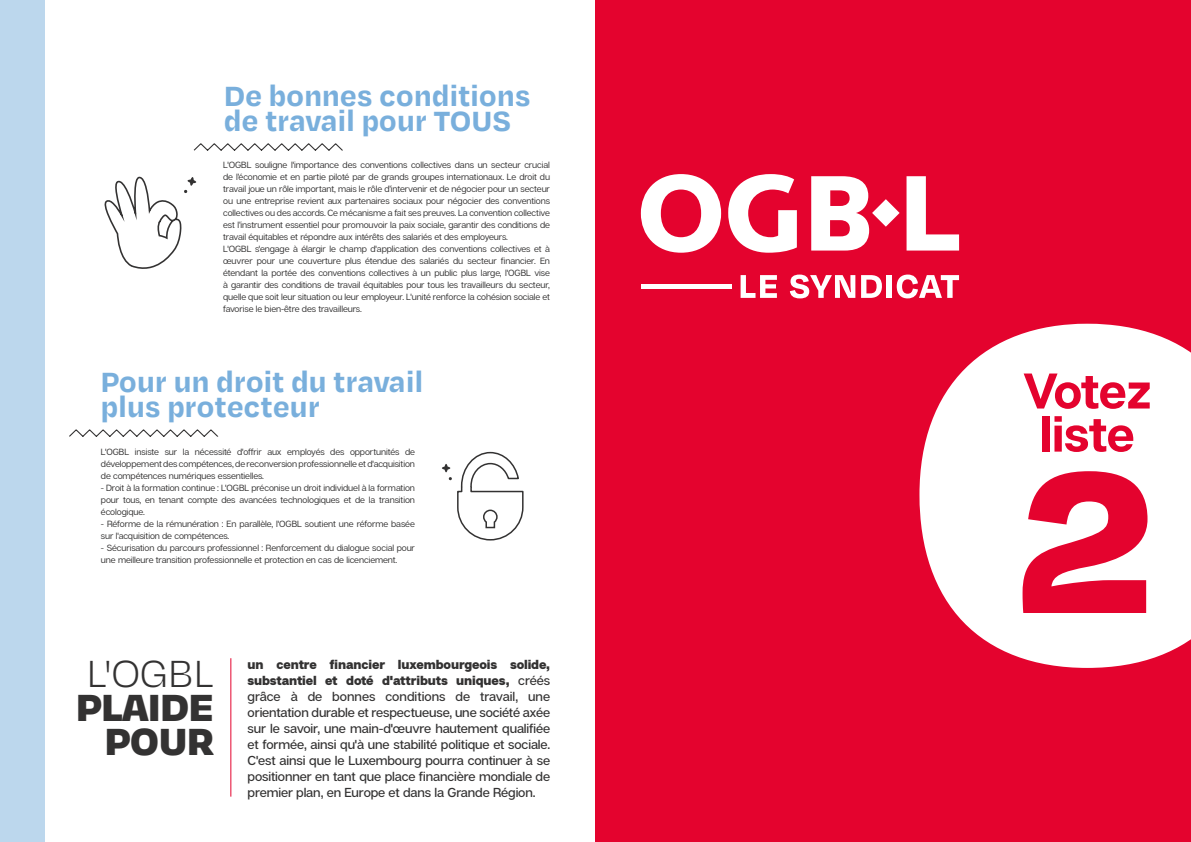
<style>
.page{position:relative;width:1191px;height:842px;background:#fff}
.page>*{position:absolute;margin:0;border:0;box-sizing:border-box;transform-origin:0 0}
.t1{font:900 230.9px "Degular Text";color:#e4032e}
.t2{font:700 50px/43.1px "Articulat C Fv 2";letter-spacing:-.015em;color:#e4032e;text-align:center}
.t3{font:900 43.6px/33.9px "Degular Text";letter-spacing:-.02em;color:#333232;text-align:right}
.t4{font:300 43.6px "Degular Text";color:#333232}
.t5{font:700 32px/25px "Degular Text";letter-spacing:-.01em;color:#79afdc}
.t6{font:500 13px/16px "Articulat C Fv 2";letter-spacing:-.01em;color:#333232;text-align:justify}
.t7{font:9px/12px "Articulat C Fv 2 Text";letter-spacing:-.01em;color:#333232}
.s1{font-weight:800}
</style>
<div class="page">
<div style="left:595px;top:0;width:596px;height:842px;background:#e4032e"></div>
<div style="left:0;top:0;width:45px;height:842px;background:#bcd7ed"></div>
<svg style="left:193px;top:143px;width:150px;height:8px"></svg>
<svg style="left:104px;top:177px;width:92px;height:92px"></svg>
<svg style="left:69px;top:429px;width:150px;height:8px"></svg>
<svg style="left:442px;top:451px;width:82px;height:90px"></svg>
<hr style="left:230px;top:658px;width:1px;height:139px;background:#e4032e">
<svg style="left:740px;top:275px;width:37px;height:23px"></svg>
<svg style="left:790px;top:275px;width:65px;height:23px"></svg>
<svg style="left:861px;top:275px;width:21px;height:23px"></svg>
<div style="left:886px;top:275px;width:6px;height:23px;background:#fff"></div>
<svg style="left:896px;top:275px;width:63px;height:23px"></svg>
<div style="left:641px;top:284px;width:91px;height:5px;background:#fff"></div>
<svg style="left:641px;top:174px;width:80px;height:79px"></svg>
<svg style="left:728px;top:174px;width:69px;height:79px"></svg>
<svg style="left:811px;top:176px;width:88px;height:75px"></svg>
<svg style="left:906px;top:176px;width:53px;height:75px"></svg>
<svg style="left:919px;top:324px;width:272px;height:344px;background:#fbdde3"></svg>
<h3 class="t5" style="left:224px;top:82px;width:308px">De bonnes conditions de travail pour TOUS</h3>
<p class="t7" style="left:223px;top:159px;width:328px">L'OGBL souligne l'importance des conventions collectives dans un secteur crucial de l’économie et en partie piloté par de grands groupes internationaux. Le droit du travail joue un rôle important, mais le rôle d’intervenir et de négocier pour un secteur ou une entreprise revient aux partenaires sociaux pour négocier des conventions collectives ou des accords. Ce mécanisme a fait ses preuves. La convention collective est l’instrument essentiel pour promouvoir la paix sociale, garantir des conditions de travail équitables et répondre aux intérêts des salariés et des employeurs.<br>L'OGBL s'engage à élargir le champ d'application des conventions collectives et à œuvrer pour une couverture plus étendue des salariés du secteur financier. En étendant la portée des conventions collectives à un public plus large, l'OGBL vise à garantir des conditions de travail équitables pour tous les travailleurs du secteur, quelle que soit leur situation ou leur employeur. L'unité renforce la cohésion sociale et favorise le bien-être des travailleurs.</p>
<h3 class="t5" style="left:100px;top:367px;width:324px">Pour un droit du travail plus protecteur</h3>
<h2 class="t2" style="left:1022px;top:372px;width:130px">Votez liste</h2>
<h1 class="t1" style="left:1016px;top:377px;width:142px">2</h1>
<p class="t7" style="left:101px;top:446px;width:315px;text-align:justify">L'OGBL insiste sur la nécessité d'offrir aux employés des opportunités de développement des compétences, de reconversion professionnelle et d'acquisition de compétences numériques essentielles.</p>
<p class="t7" style="left:101px;top:482px;width:315px;text-align:justify">- Droit à la formation continue : L'OGBL préconise un droit individuel à la formation pour tous, en tenant compte des avancées technologiques et de la transition écologique.</p>
<p class="t7" style="left:101px;top:518px;width:315px">- Réforme de la rémunération : En parallèle, l'OGBL soutient une réforme basée sur l'acquisition de compétences.</p>
<p class="t7" style="left:101px;top:542px;width:316px">- Sécurisation du parcours professionnel : Renforcement du dialogue social pour une meilleure transition professionnelle et protection en cas de licenciement.</p>
<h3 class="t4" style="left:86px;top:646px;width:130px">L'OGBL</h3>
<h3 class="t3" style="left:76px;top:687px;width:140px">PLAIDE<br>POUR</h3>
<p class="t6" style="left:248px;top:656px;width:304px"><span class="s1">un centre financier luxembourgeois solide, substantiel et doté d'attributs uniques,</span> créés grâce à de bonnes conditions de travail, une orientation durable et respectueuse, une société axée sur le savoir, une main-d'œuvre hautement qualifiée et formée, ainsi qu'à une stabilité politique et sociale.<br>C'est ainsi que le Luxembourg pourra continuer à se positionner en tant que place financière mondiale de premier plan, en Europe et dans la Grande Région.</p>
</div>
